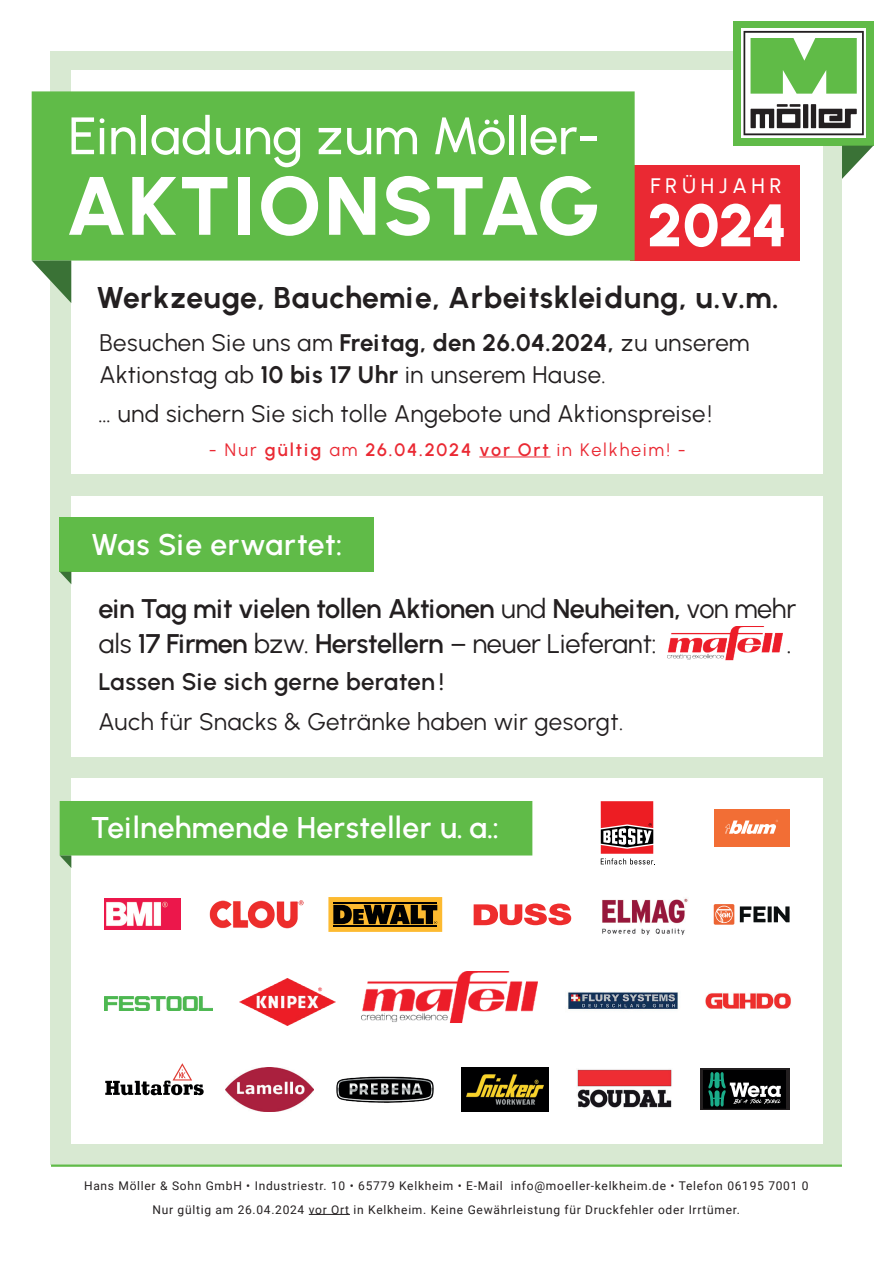
<style>
.page{position:relative;width:893px;height:1263px;background:#fff}
.page>*{position:absolute;margin:0;border:0;box-sizing:border-box;transform-origin:0 0}
.t1{font:800 82.5px "Urbanist";letter-spacing:.02em;color:#fff}
.t2{font:900 59.85px "Urbanist";color:#fff}
.t3{font:500 52.5px "Urbanist";color:#fff}
.t4{font:700 30px "Urbanist";letter-spacing:.015em;color:#231f20}
.t5{font:600 30px "Urbanist";letter-spacing:.01em;color:#fff}
.t6{font:600 27px/35.1px "Urbanist";letter-spacing:-.02em;color:#231f20}
.t7{font:27px "Urbanist";color:#231f20}
.t8{font:24px/31.2px "Urbanist";letter-spacing:.015em;color:#231f20}
.t9{font:600 24px "Urbanist";letter-spacing:.01em;color:#231f20}
.t10{font:500 21px "Urbanist";letter-spacing:.225em;color:#fff}
.t11{font:600 18px "Urbanist";letter-spacing:.1em;color:#ea2933}
.t12{font:12px/23.4px "Roboto";letter-spacing:.06em;color:#231f20;text-align:center}
.s1{font-weight:700}
.s2{font-weight:400}
</style>
<div class="page">
<div style="left:51px;top:51px;width:791px;height:1113px;background:#d8e9d2"></div>
<div style="left:71px;top:70px;width:752px;height:403px;background:#fff"></div>
<hr style="left:51px;top:1164px;width:791px;height:3px;background:#60bb48">
<hr style="left:309px;top:1214px;width:41px;height:1px;background:#231f20">
<div style="left:733px;top:21px;width:140px;height:125px;background:#60bb48"></div>
<svg style="left:842px;top:146px;width:31px;height:33px"></svg>
<svg style="left:741px;top:29px;width:125px;height:109px"></svg>
<svg style="left:743px;top:31px;width:121px;height:104px"></svg>
<div style="left:71px;top:496px;width:752px;height:261px;background:#fff"></div>
<div style="left:71px;top:778px;width:752px;height:366px;background:#fff"></div>
<hr style="left:479px;top:457px;width:72px;height:1px;background:#ea2933">
<img style="left:602px;top:898px;width:86px;height:37px">
<svg style="left:700px;top:1068px;width:90px;height:42px"></svg>
<div style="left:704px;top:1070px;width:82px;height:38px;background:#000001"></div>
<svg style="left:708px;top:1072px;width:73px;height:34px"></svg>
<img style="left:104px;top:899px;width:76px;height:31px">
<div style="left:328px;top:897px;width:114px;height:35px;background:#fdba30"></div>
<hr style="left:333px;top:902px;width:104px;height:2px;background:#000001">
<hr style="left:333px;top:925px;width:104px;height:2px;background:#000001">
<svg style="left:333px;top:905px;width:104px;height:19px"></svg>
<svg style="left:601px;top:801px;width:54px;height:64px"></svg>
<img style="left:361px;top:971px;width:177px;height:52px">
<img style="left:104px;top:996px;width:108px;height:14px">
<svg style="left:714px;top:904px;width:20px;height:21px"></svg>
<svg style="left:740px;top:906px;width:25px;height:16px"></svg>
<svg style="left:768px;top:906px;width:4px;height:16px"></svg>
<svg style="left:774px;top:906px;width:15px;height:16px"></svg>
<img style="left:706px;top:993px;width:85px;height:16px">
<img style="left:225px;top:1067px;width:89px;height:44px">
<svg style="left:105px;top:1063px;width:99px;height:32px"></svg>
<img style="left:209px;top:900px;width:95px;height:29px">
<img style="left:568px;top:991px;width:110px;height:20px">
<img style="left:667px;top:627px;width:116px;height:34px">
<svg style="left:474px;top:903px;width:97px;height:22px"></svg>
<img style="left:336px;top:1076px;width:98px;height:27px">
<img style="left:577px;top:1069px;width:95px;height:39px">
<img style="left:461px;top:1067px;width:87px;height:44px">
<div style="left:714px;top:809px;width:75px;height:38px;background:#f26e35"></div>
<svg style="left:725px;top:820px;width:53px;height:14px"></svg>
<img style="left:239px;top:979px;width:96px;height:46px">
<div style="left:630px;top:165px;width:169px;height:96px;background:#ea2933"></div>
<div style="left:32px;top:91px;width:603px;height:170px;background:#60bb48"></div>
<svg style="left:32px;top:261px;width:39px;height:42px"></svg>
<div style="left:60px;top:517px;width:314px;height:55px;background:#60bb48"></div>
<svg style="left:60px;top:572px;width:11px;height:12px"></svg>
<div style="left:60px;top:801px;width:472px;height:54px;background:#60bb48"></div>
<svg style="left:60px;top:855px;width:11px;height:13px"></svg>
<h3 class="t3" style="left:68px;top:104px;width:533px">Einladung zum Möller-</h3>
<h1 class="t1" style="left:66px;top:156px;width:535px">AKTIONSTAG</h1>
<h3 class="t10" style="left:650px;top:173px;width:133px">FRÜHJAHR</h3>
<h2 class="t2" style="left:647px;top:189px;width:141px">2024</h2>
<h3 class="t4" style="left:96px;top:279px;width:684px">Werkzeuge, Bauchemie, Arbeitskleidung, u.v.m.</h3>
<h3 class="t8" style="left:99px;top:327px;width:652px">Besuchen Sie uns am <span class="s1">Freitag, den 26.04.2024,</span> zu unserem<br>Aktionstag ab <span class="s1">10 bis 17 Uhr</span> in unserem Hause.</h3>
<h3 class="t8" style="left:98px;top:398px;width:615px">… und sichern Sie sich tolle Angebote und Aktionspreise!</h3>
<h3 class="t11" style="left:209px;top:439px;width:479px"><span class="s2">- Nur</span> gültig <span class="s2">am</span> 26.04.2024 vor Ort <span class="s2">in Kelkheim! -</span></h3>
<h3 class="t5" style="left:91px;top:526px;width:253px">Was Sie erwartet:</h3>
<h3 class="t6" style="left:98px;top:591px;width:699px">ein Tag mit vielen tollen Aktionen <span class="s2">und</span> Neuheiten, <span class="s2">von mehr als</span> 17 Firmen <span class="s2">bzw.</span> Herstellern <span class="s2">– neuer Lieferant:</span></h3>
<h3 class="t7" style="left:787px;top:627px;width:6px">.</h3>
<h3 class="t9" style="left:98px;top:667px;width:347px">Lassen Sie sich gerne beraten !</h3>
<h3 class="t8" style="left:98px;top:705px;width:527px">Auch für Snacks &amp; Getränke haben wir gesorgt.</h3>
<h3 class="t5" style="left:91px;top:810px;width:410px">Teilnehmende Hersteller u. a.:</h3>
<p class="t12" style="left:84px;top:1174px;width:726px">Hans Möller &amp; Sohn GmbH • Industriestr. 10 • 65779 Kelkheim • E-Mail info@moeller-kelkheim.de • Telefon 06195 7001 0<br>Nur gültig am 26.04.2024 vor Ort in Kelkheim. Keine Gewährleistung für Druckfehler oder Irrtümer.</p>
</div>
